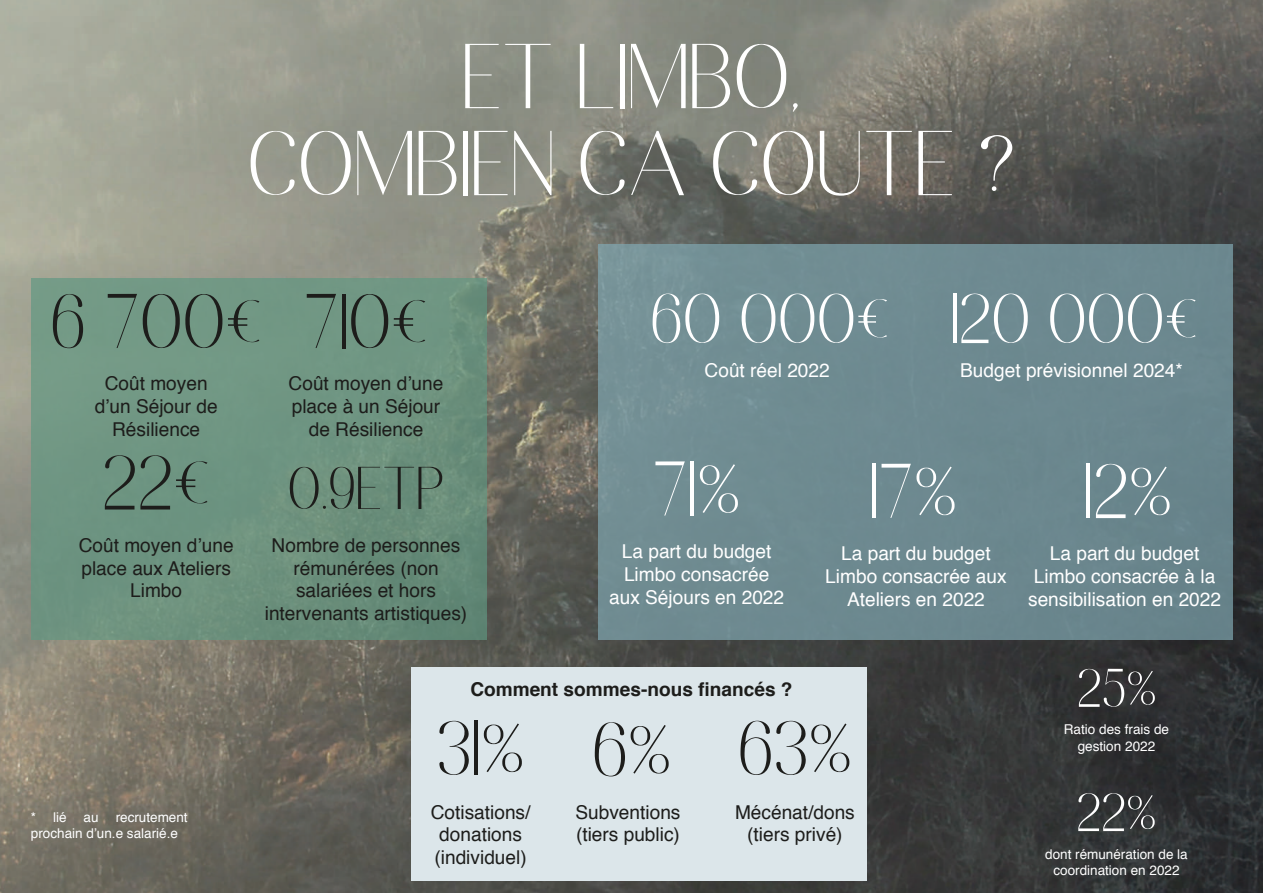
<style>
.page{position:relative;width:1263px;height:893px;background:#fff}
.page>*{position:absolute;margin:0;border:0;box-sizing:border-box;transform-origin:0 0}
.t1{font:91.5px/87px "Nesans";color:#fff;text-align:center}
.t2{font:77.25px "Nesans";color:#1d1d1b}
.t3{font:77.25px "Nesans";color:#fff}
.t4{font:70.5px "Nesans";color:#fff}
.t5{font:60px "Nesans";color:#1d1d1b}
.t6{font:54px "Nesans";color:#fff}
.t7{font:19.05px/23px "Helvetica";color:#1d1d1b;text-align:center}
.t8{font:19.05px/23px "Helvetica";color:#fff;text-align:center}
.t9{font:700 19.05px "Helvetica";color:#1d1d1b}
.t10{font:13.5px/16.2px "Helvetica";color:#fff;text-align:center}
</style>
<div class="page">
<img style="left:0;top:0;width:1263px;height:893px">
<div style="left:411px;top:668px;width:456px;height:213px;background:#dce6ea"></div>
<div style="left:31px;top:279px;width:456px;height:361px;background:#6f9481"></div>
<div style="left:598px;top:244px;width:635px;height:396px;background:#6e8990"></div>
<h1 class="t1" style="left:247px;top:40px;width:770px">ET LIMBO,<br>COMBIEN ÇA COÛTE ?</h1>
<h2 class="t2" style="left:50px;top:291px;width:214px">6 700€</h2>
<p class="t7" style="left:95px;top:373px;width:125px">Coût moyen d’un Séjour de<br>Résilience</p>
<h2 class="t2" style="left:304px;top:291px;width:126px">710€</h2>
<p class="t7" style="left:289px;top:373px;width:156px">Coût moyen d’une place à un Séjour de Résilience</p>
<h2 class="t2" style="left:102px;top:452px;width:110px">22€</h2>
<p class="t7" style="left:79px;top:534px;width:156px">Coût moyen d’une place aux Ateliers<br>Limbo</p>
<h3 class="t5" style="left:288px;top:464px;width:158px">0.9ETP</h3>
<p class="t7" style="left:265px;top:534px;width:204px">Nombre de personnes rémunérées (non salariées et hors intervenants artistiques)</p>
<h3 class="t4" style="left:650px;top:291px;width:241px">60 000€</h3>
<p class="t8" style="left:705px;top:360px;width:127px">Coût réel 2022</p>
<h3 class="t4" style="left:950px;top:291px;width:249px">120 000€</h3>
<p class="t8" style="left:960px;top:360px;width:224px">Budget prévisionnel 2024*</p>
<h2 class="t3" style="left:653px;top:458px;width:89px">71%</h2>
<p class="t8" style="left:609px;top:540px;width:176px">La part du budget<br>Limbo consacrée aux Séjours en 2022</p>
<h2 class="t3" style="left:869px;top:461px;width:89px">17%</h2>
<p class="t8" style="left:825px;top:543px;width:183px">La part du budget<br>Limbo consacrée aux<br>Ateliers en 2022</p>
<h2 class="t3" style="left:1084px;top:461px;width:90px">12%</h2>
<p class="t8" style="left:1028px;top:543px;width:194px">La part du budget<br>Limbo consacrée à la sensibilisation en 2022</p>
<p class="t10" style="left:31px;top:809px;width:37px">* lié</p>
<p class="t10" style="left:84px;top:809px;width:17px">au</p>
<p class="t10" style="left:31px;top:809px;width:158px;text-align:left;text-indent:85px">recrutement prochain d’un.e salarié.e</p>
<p class="t9" style="left:470px;top:674px;width:324px">Comment sommes-nous financés ?</p>
<h2 class="t2" style="left:437px;top:718px;width:89px">31%</h2>
<p class="t7" style="left:431px;top:801px;width:101px;text-align:left">Cotisations/ donations (individuel)</p>
<h2 class="t2" style="left:592px;top:719px;width:81px">6%</h2>
<p class="t7" style="left:575px;top:801px;width:106px;text-align:left">Subventions (tiers public)</p>
<h2 class="t2" style="left:738px;top:718px;width:116px">63%</h2>
<p class="t7" style="left:735px;top:801px;width:121px">Mécénat/dons (tiers privé)</p>
<h3 class="t6" style="left:1077px;top:667px;width:81px">25%</h3>
<p class="t10" style="left:1064px;top:722px;width:107px">Ratio des frais de gestion 2022</p>
<h3 class="t6" style="left:1076px;top:791px;width:82px">22%</h3>
<p class="t10" style="left:1045px;top:846px;width:144px">dont rémunération de la coordination en 2022</p>
</div>
